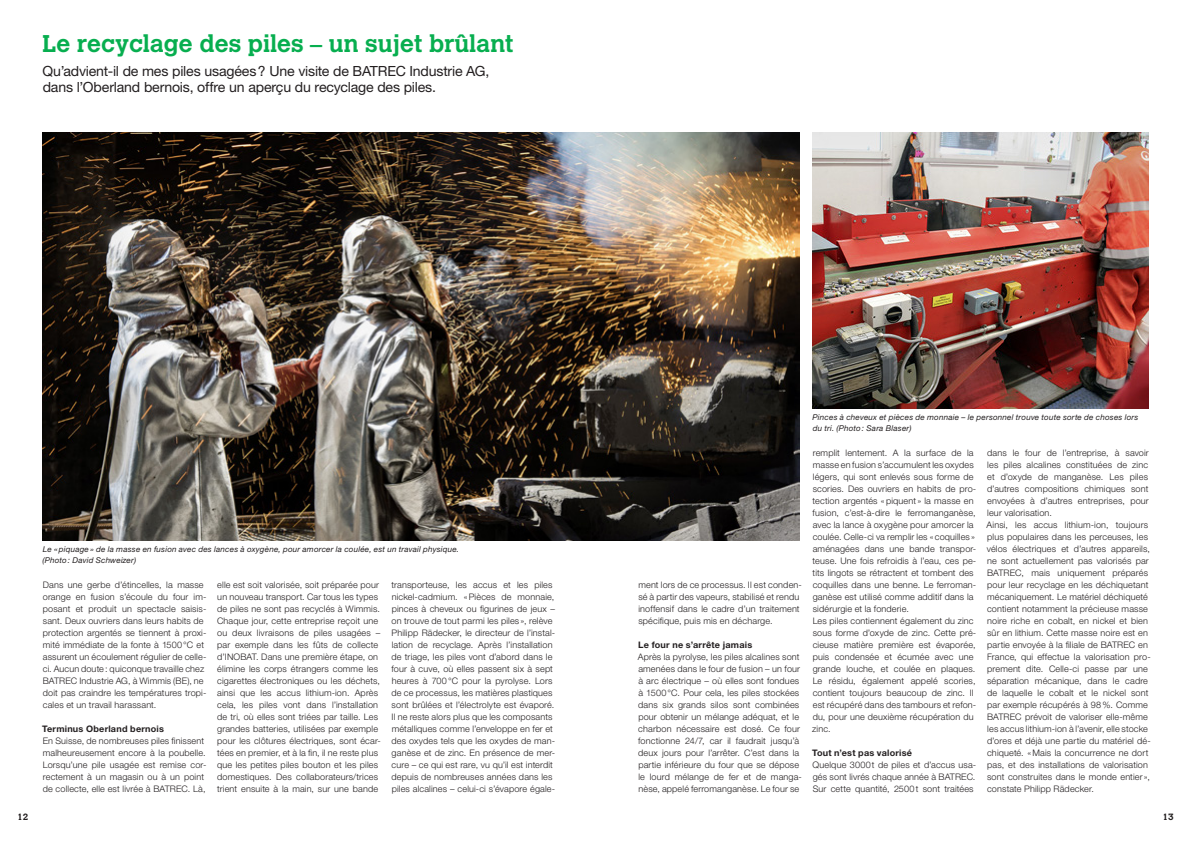
<style>
.page{position:relative;width:1191px;height:842px;background:#fff}
.page>*{position:absolute;margin:0;border:0;box-sizing:border-box;transform-origin:0 0}
.t1{font:700 24px "Calvert MT Std";color:#07ae4f}
.t2{font:14px/16px "Helvetica Neue LT Std";letter-spacing:-.015em;color:#231f20}
.t3{font:300 9px/12px "Helvetica Neue LT Std";letter-spacing:.015em;color:#231f20}
.t4{font:700 9px "Helvetica Neue LT Std";letter-spacing:.025em;color:#231f20}
.t5{font:700 9px "Calvert MT Std";color:#231f20}
.t6{font:italic 8px/11px "Helvetica Neue LT Std";letter-spacing:.025em;color:#231f20}
</style>
<div class="page">
<img style="left:43px;top:132px;width:756px;height:408px">
<img style="left:812px;top:132px;width:336px;height:276px">
<p class="t1" style="left:43px;top:28px;width:472px">Le recyclage des piles – un sujet brûlant</p>
<p class="t2" style="left:43px;top:63px;width:448px">Qu’advient-il de mes piles usagées? Une visite de BATREC Industrie AG, dans l’Oberland bernois, offre un aperçu du recyclage des piles.</p>
<p class="t6" style="left:43px;top:543px;width:418px">Le «piquage » de la masse en fusion avec des lances à oxygène, pour amorcer la coulée, est un travail physique. (Photo: David Schweizer)</p>
<p class="t3" style="left:217px;top:579px;width:165px">elle est soit valorisée, soit préparée pour un nouveau transport. Car tous les types de piles ne sont pas recyclés à Wimmis.<br>Chaque jour, cette entreprise reçoit une ou deux livraisons de piles usagées – par exemple dans les fûts de collecte d’INOBAT. Dans une première étape, on élimine les corps étrangers comme les cigarettes électroniques ou les déchets, ainsi que les accus lithium-ion. Après cela, les piles vont dans l’installation de tri, où elles sont triées par taille. Les grandes batteries, utilisées par exemple pour les clôtures électriques, sont écar&shy;tées en premier, et à la fin, il ne reste plus que les petites piles bouton et les piles domestiques. Des collaborateurs/trices trient ensuite à la main, sur une bande</p>
<p class="t3" style="left:391px;top:579px;width:165px">transporteuse, les accus et les piles nickel-cadmium. «Pièces de monnaie, pinces à cheveux ou figurines de jeux – on trouve de tout parmi les piles », relève Philipp Rädecker, le directeur de l’instal&shy;lation de recyclage. Après l’installation de triage, les piles vont d’abord dans le four à cuve, où elles passent six à sept heures à 700°C pour la pyrolyse. Lors de ce processus, les matières plastiques sont brûlées et l’électrolyte est évaporé.<br>Il ne reste alors plus que les composants métalliques comme l’enveloppe en fer et des oxydes tels que les oxydes de man&shy;ganèse et de zinc. En présence de mer&shy;cure – ce qui est rare, vu qu’il est interdit depuis de nombreuses années dans les piles alcalines – celui-ci s’évapore égale-</p>
<p class="t3" style="left:638px;top:579px;width:165px">ment lors de ce processus. Il est conden&shy;sé à partir des vapeurs, stabilisé et rendu inoffensif dans le cadre d’un traitement spécifique, puis mis en décharge.</p>
<p class="t3" style="left:43px;top:579px;width:165px">Dans une gerbe d’étincelles, la masse orange en fusion s’écoule du four im&shy;posant et produit un spectacle saisis&shy;sant. Deux ouvriers dans leurs habits de protection argentés se tiennent à proxi&shy;mité immédiate de la fonte à 1500°C et assurent un écoulement régulier de celle&shy;ci. Aucun doute : quiconque travaille chez BATREC Industrie AG, à Wimmis (BE), ne doit pas craindre les températures tropi&shy;cales et un travail harassant.</p>
<p class="t4" style="left:42px;top:723px;width:123px">Terminus Oberland bernois</p>
<p class="t3" style="left:43px;top:735px;width:165px">En Suisse, de nombreuses piles finissent malheureusement encore à la poubelle.<br>Lorsqu’une pile usagée est remise cor&shy;rectement à un magasin ou à un point de collecte, elle est livrée à BATREC. Là,</p>
<p class="t4" style="left:638px;top:639px;width:115px">Le four ne s’arrête jamais</p>
<p class="t3" style="left:638px;top:651px;width:166px">Après la pyrolyse, les piles alcalines sont amenées dans le four de fusion – un four à arc électrique – où elles sont fondues à 1500°C. Pour cela, les piles stockées dans six grands silos sont combinées pour obtenir un mélange adéquat, et le charbon nécessaire est dosé. Ce four fonctionne 24/7, car il faudrait jusqu’à deux jours pour l’arrêter. C’est dans la partie inférieure du four que se dépose le lourd mélange de fer et de manga&shy;nèse, appelé ferromanganèse. Le four se</p>
<p class="t6" style="left:812px;top:412px;width:327px">Pinces à cheveux et pièces de monnaie – le personnel trouve toute sorte de choses lors du tri. (Photo: Sara Blaser)</p>
<p class="t3" style="left:812px;top:447px;width:165px">remplit lentement. A la surface de la masse en fusion s’accumulent les oxydes légers, qui sont enlevés sous forme de scories. Des ouvriers en habits de pro&shy;tection argentés «piquent » la masse en fusion, c’est-à-dire le ferromanganèse, avec la lance à oxygène pour amorcer la coulée. Celle-ci va remplir les « coquilles » aménagées dans une bande transpor&shy;teuse. Une fois refroidis à l’eau, ces pe&shy;tits lingots se rétractent et tombent des coquilles dans une benne. Le ferroman&shy;ganèse est utilisé comme additif dans la sidérurgie et la fonderie.</p>
<p class="t3" style="left:812px;top:615px;width:166px">Les piles contiennent également du zinc sous forme d’oxyde de zinc. Cette pré&shy;cieuse matière première est évaporée, puis condensée et écumée avec une grande louche, et coulée en plaques.<br>Le résidu, également appelé scories, contient toujours beaucoup de zinc. Il est récupéré dans des tambours et refon&shy;du, pour une deuxième récupération du zinc.</p>
<p class="t4" style="left:812px;top:747px;width:102px">Tout n’est pas valorisé</p>
<p class="t3" style="left:812px;top:759px;width:165px;text-align:justify">Quelque 3000t de piles et d’accus usa&shy;gés sont livrés chaque année à BATREC.<br>Sur cette quantité, 2500t sont traitées</p>
<p class="t3" style="left:987px;top:447px;width:163px;text-align:justify">dans le four de l’entreprise, à savoir les piles alcalines constituées de zinc et d’oxyde de manganèse. Les piles d’autres compositions chimiques sont envoyées à d’autres entreprises, pour leur valorisation.</p>
<p class="t3" style="left:986px;top:519px;width:166px">Ainsi, les accus lithium-ion, toujours plus populaires dans les perceuses, les vélos électriques et d’autres appareils, ne sont actuellement pas valorisés par BATREC, mais uniquement préparés pour leur recyclage en les déchiquetant mécaniquement. Le matériel déchiqueté contient notamment la précieuse masse noire riche en cobalt, en nickel et bien sûr en lithium. Cette masse noire est en partie envoyée à la filiale de BATREC en France, qui effectue la valorisation pro&shy;prement dite. Celle-ci passe par une séparation mécanique, dans le cadre de laquelle le cobalt et le nickel sont par exemple récupérés à 98%. Comme BATREC prévoit de valoriser elle-même les accus lithium-ion à l’avenir, elle stocke d’ores et déjà une partie du matériel dé&shy;chiqueté. «Mais la concurrence ne dort pas, et des installations de valorisation sont construites dans le monde entier », constate Philipp Rädecker.</p>
<p class="t5" style="left:17px;top:811px;width:13px">12</p>
<p class="t5" style="left:1162px;top:811px;width:13px">13</p>
</div>
